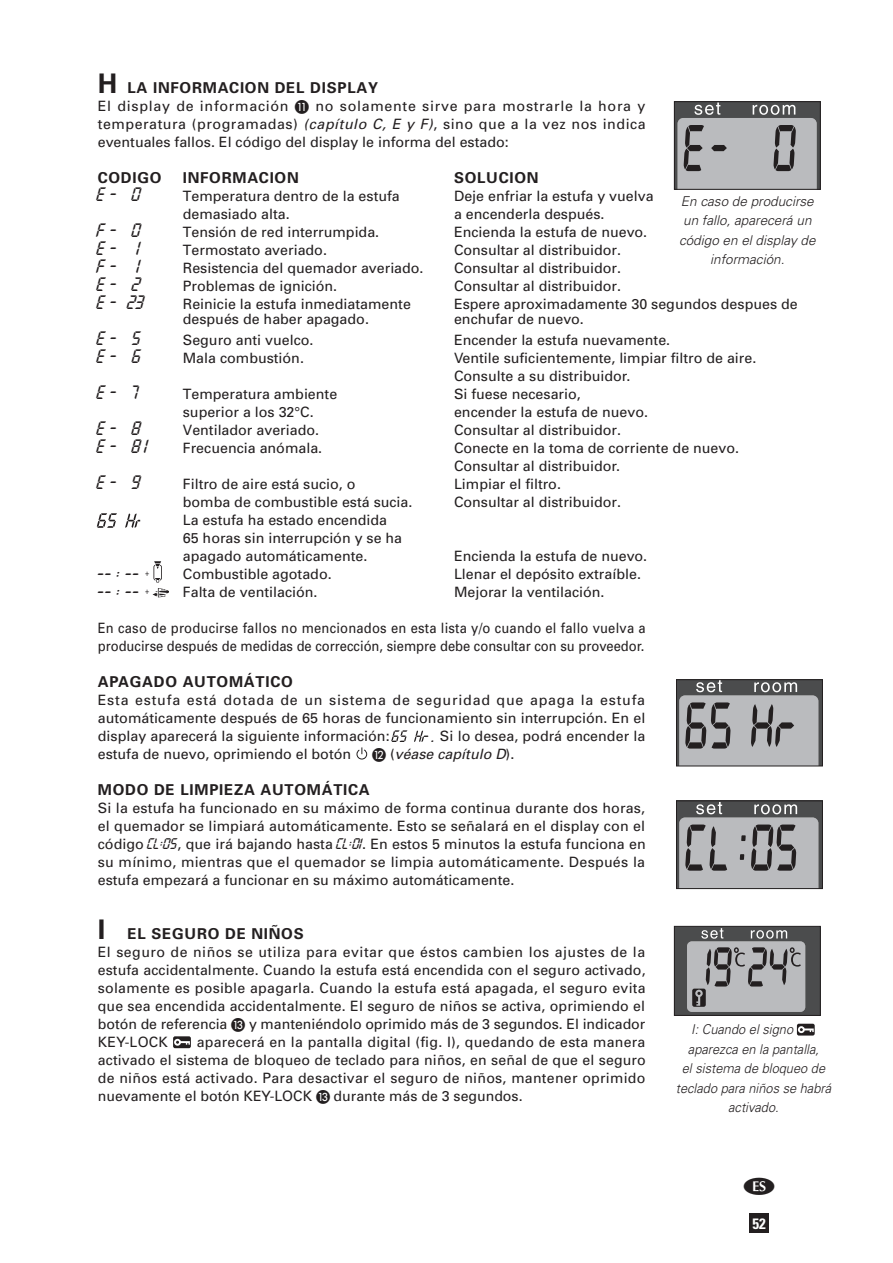
<style>
.page{position:relative;width:893px;height:1263px;background:#fff}
.page>*{position:absolute;margin:0;border:0;box-sizing:border-box;transform-origin:0 0}
.t1{font:36px "OT Edit Trial";color:#231f20}
.t2{font:18px "Digital";color:#231f20}
.t3{font:700 15px "Univers";letter-spacing:.05em;color:#231f20}
.t4{font:700 condensed 15px "Univers";color:#fff}
.t5{font:14.25px/18px "Univers";color:#231f20;text-align:justify}
.t6{font:14.25px/18px "Univers";color:#231f20;scale:.91 1}
.t7{font:14.25px "Univers";letter-spacing:.05em;color:#231f20}
.t8{font:italic 14.25px "Univers";color:#231f20}
.t9{font:italic 300 13.5px "Univers";color:#231f20;scale:.95 1}
.t10{font:italic 300 13.5px/19.5px "Univers";color:#231f20;text-align:center}
.s1{font-size:27px}
.s2{font-style:italic}
.s3{font-family:"Digital";font-size:18px}
.s4{font-style:normal}
.s5{font-family:"Digital"}
</style>
<div class="page">
<div style="left:749px;top:1213px;width:20px;height:20px;background:#231f20"></div>
<svg style="left:125px;top:513px;width:15px;height:15px"></svg>
<svg style="left:97px;top:513px;width:20px;height:15px"></svg>
<svg style="left:153px;top:561px;width:9px;height:21px"></svg>
<svg style="left:153px;top:588px;width:16px;height:9px"></svg>
<svg style="left:414px;top:730px;width:14px;height:12px"></svg>
<svg style="left:173px;top:1036px;width:18px;height:12px"></svg>
<svg style="left:797px;top:1024px;width:18px;height:11px"></svg>
<svg style="left:676px;top:103px;width:143px;height:85px;background:#9c9c9f"></svg>
<div style="left:674px;top:101px;width:147px;height:89px;border:1px solid #231f20"></div>
<svg style="left:678px;top:681px;width:143px;height:83px;background:#969799"></svg>
<div style="left:676px;top:679px;width:147px;height:87px;border:1px solid #231f20"></div>
<svg style="left:678px;top:802px;width:143px;height:85px;background:#959597"></svg>
<div style="left:676px;top:800px;width:147px;height:89px;border:1px solid #231f20"></div>
<svg style="left:676px;top:928px;width:143px;height:86px;background:#898a8c"></svg>
<div style="left:674px;top:926px;width:147px;height:90px;border:1px solid #231f20"></div>
<svg style="left:356px;top:730px;width:51px;height:30px"></svg>
<p class="t3" style="left:98px;top:78px;width:282px"><span class="s1">H</span> LA INFORMACION DEL DISPLAY</p>
<p class="t7" style="left:98px;top:98px;width:192px">El display de información</p>
<p class="t5" style="left:98px;top:97px;width:549px;text-indent:218px">no solamente sirve para mostrarle la hora y temperatura (programadas) <span class="s2">(capítulo C, E y F)</span>, sino que a la vez nos indica eventuales fallos. El código del display le informa del estado:</p>
<p class="t3" style="left:98px;top:168px;width:65px">CODIGO</p>
<p class="t3" style="left:183px;top:168px;width:117px">INFORMACION</p>
<p class="t3" style="left:454px;top:168px;width:86px">SOLUCION</p>
<p class="t2" style="left:98px;top:187px;width:45px">E - 0</p>
<p class="t5" style="left:183px;top:187px;width:218px">Temperatura dentro de la estufa</p>
<p class="t5" style="left:454px;top:187px;width:201px">Deje enfriar la estufa y vuelva</p>
<p class="t5" style="left:183px;top:205px;width:108px">demasiado alta.</p>
<p class="t5" style="left:454px;top:205px;width:152px">a encenderla después.</p>
<p class="t2" style="left:98px;top:223px;width:45px">F - 0</p>
<p class="t5" style="left:183px;top:223px;width:198px">Tensión de red interrumpida.</p>
<p class="t5" style="left:454px;top:223px;width:195px">Encienda la estufa de nuevo.</p>
<p class="t2" style="left:98px;top:241px;width:44px">E - 1</p>
<p class="t5" style="left:183px;top:241px;width:146px">Termostato averiado.</p>
<p class="t5" style="left:454px;top:241px;width:169px">Consultar al distribuidor.</p>
<p class="t2" style="left:98px;top:259px;width:44px">F - 1</p>
<p class="t5" style="left:183px;top:259px;width:242px">Resistencia del quemador averiado.</p>
<p class="t5" style="left:454px;top:259px;width:169px">Consultar al distribuidor.</p>
<p class="t2" style="left:98px;top:277px;width:45px">E - 2</p>
<p class="t5" style="left:183px;top:277px;width:156px">Problemas de ignición.</p>
<p class="t5" style="left:454px;top:277px;width:169px">Consultar al distribuidor.</p>
<p class="t2" style="left:98px;top:295px;width:48px">E - 23</p>
<p class="t5" style="left:183px;top:297px;width:230px;line-height:15px">Reinicie la estufa inmediatamente después de haber apagado.</p>
<p class="t5" style="left:454px;top:297px;width:345px;line-height:15px">Espere aproximadamente 30 segundos despues de enchufar de nuevo.</p>
<p class="t2" style="left:98px;top:331px;width:45px">E - 5</p>
<p class="t5" style="left:183px;top:331px;width:132px">Seguro anti vuelco.</p>
<p class="t5" style="left:454px;top:331px;width:218px">Encender la estufa nuevamente.</p>
<p class="t2" style="left:98px;top:349px;width:45px">E - 6</p>
<p class="t5" style="left:183px;top:349px;width:123px">Mala combustión.</p>
<p class="t5" style="left:454px;top:349px;width:304px">Ventile suficientemente, limpiar filtro de aire.<br>Consulte a su distribuidor.</p>
<p class="t2" style="left:98px;top:385px;width:44px">E - 7</p>
<p class="t5" style="left:183px;top:385px;width:156px">Temperatura ambiente</p>
<p class="t5" style="left:454px;top:385px;width:128px">Si fuese necesario,</p>
<p class="t5" style="left:183px;top:403px;width:132px">superior a los 32°C.</p>
<p class="t5" style="left:454px;top:403px;width:196px">encender la estufa de nuevo.</p>
<p class="t2" style="left:98px;top:421px;width:45px">E - 8</p>
<p class="t5" style="left:183px;top:421px;width:138px">Ventilador averiado.</p>
<p class="t5" style="left:454px;top:421px;width:169px">Consultar al distribuidor.</p>
<p class="t2" style="left:98px;top:439px;width:51px">E - 81</p>
<p class="t5" style="left:183px;top:439px;width:141px">Frecuencia anómala.</p>
<p class="t5" style="left:454px;top:439px;width:287px">Conecte en la toma de corriente de nuevo.<br>Consultar al distribuidor.</p>
<p class="t2" style="left:98px;top:475px;width:45px">E - 9</p>
<p class="t5" style="left:183px;top:475px;width:174px">Filtro de aire está sucio, o</p>
<p class="t5" style="left:454px;top:475px;width:108px">Limpiar el filtro.</p>
<p class="t5" style="left:183px;top:493px;width:231px">bomba de combustible está sucia.</p>
<p class="t5" style="left:454px;top:493px;width:169px">Consultar al distribuidor.</p>
<p class="t5" style="left:183px;top:511px;width:221px;text-align:left">La estufa ha estado encendida<br>65 horas sin interrupción y se ha apagado automáticamente.</p>
<p class="t10" style="left:679px;top:191px;width:138px">En caso de producirse un fallo, aparecerá un código en el display de información.</p>
<p class="t5" style="left:454px;top:547px;width:195px">Encienda la estufa de nuevo.</p>
<p class="t2" style="left:98px;top:567px;width:53px">-- : -- <sup>+</sup></p>
<p class="t5" style="left:183px;top:565px;width:150px">Combustible agotado.</p>
<p class="t5" style="left:454px;top:565px;width:188px">Llenar el depósito extraíble.</p>
<p class="t2" style="left:98px;top:585px;width:53px">-- : -- <sup>+</sup></p>
<p class="t5" style="left:183px;top:583px;width:136px">Falta de ventilación.</p>
<p class="t5" style="left:454px;top:583px;width:152px">Mejorar la ventilación.</p>
<p class="t6" style="left:98px;top:619px;width:604px">En caso de producirse fallos no mencionados en esta lista y/o cuando el fallo vuelva a producirse después de medidas de corrección, siempre debe consultar con su proveedor.</p>
<p class="t3" style="left:98px;top:672px;width:196px">APAGADO AUTOMÁTICO</p>
<p class="t5" style="left:98px;top:691px;width:549px">Esta estufa está dotada de un sistema de seguridad que apaga la estufa automáticamente después de 65 horas de funcionamiento sin interrupción. En el display aparecerá la siguiente información:</p>
<p class="t5" style="left:431px;top:727px;width:215px"><span class="s3">.</span> Si lo desea, podrá encender la</p>
<p class="t5" style="left:98px;top:745px;width:255px">estufa de nuevo, oprimiendo el botón</p>
<p class="t8" style="left:390px;top:745px;width:126px"><span class="s4">(</span>véase capítulo D<span class="s4">).</span></p>
<p class="t3" style="left:98px;top:780px;width:273px">MODO DE LIMPIEZA AUTOMÁTICA</p>
<p class="t5" style="left:98px;top:799px;width:549px">Si la estufa ha funcionado en su máximo de forma continua durante dos horas, el quemador se limpiará automáticamente. Esto se señalará en el display con el código <span class="s5">CL:05</span>, que irá bajando hasta <span class="s5">CL:01</span>. En estos 5 minutos la estufa funciona en su mínimo, mientras que el quemador se limpia automáticamente. Después la estufa empezará a funcionar en su máximo automáticamente.</p>
<p class="t3" style="left:98px;top:924px;width:207px"><span class="s1">I</span> EL SEGURO DE NIÑOS</p>
<p class="t5" style="left:98px;top:943px;width:549px">El seguro de niños se utiliza para evitar que éstos cambien los ajustes de la estufa accidentalmente. Cuando la estufa está encendida con el seguro activado, solamente es posible apagarla. Cuando la estufa está apagada, el seguro evita que sea encendida accidentalmente. El seguro de niños se activa, oprimiendo el botón de referencia</p>
<p class="t5" style="left:249px;top:1015px;width:398px">y manteniéndolo oprimido más de 3 segundos. El indicador</p>
<p class="t5" style="left:98px;top:1033px;width:72px">KEY-LOCK</p>
<p class="t5" style="left:98px;top:1033px;width:549px;text-indent:99px">aparecerá en la pantalla digital (fig. I), quedando de esta manera activado el sistema de bloqueo de teclado para niños, en señal de que el seguro de niños está activado. Para desactivar el seguro de niños, mantener oprimido nuevamente el botón KEY-LOCK</p>
<p class="t5" style="left:334px;top:1087px;width:190px">durante más de 3 segundos.</p>
<p class="t9" style="left:691px;top:1021px;width:109px">I: Cuando el signo</p>
<p class="t9" style="left:688px;top:1041px;width:140px">aparezca en la pantalla,</p>
<p class="t9" style="left:682px;top:1060px;width:152px">el sistema de bloqueo de</p>
<p class="t9" style="left:676px;top:1079px;width:165px">teclado para niños se habrá</p>
<p class="t9" style="left:728px;top:1099px;width:55px">activado.</p>
<h1 class="t1" style="left:741px;top:1166px;width:38px">)</h1>
<p class="t4" style="left:752px;top:1214px;width:15px">52</p>
</div>
